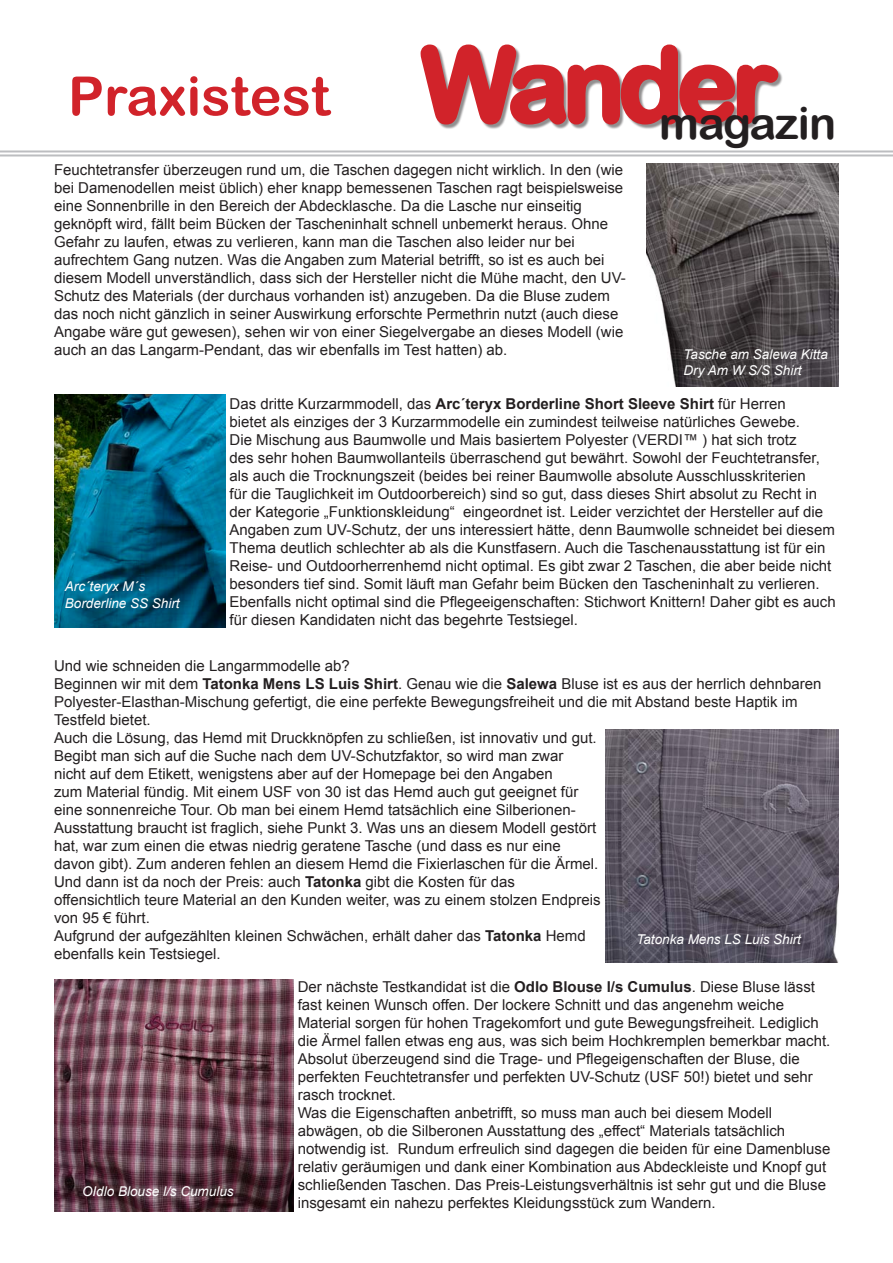
<style>
.page{position:relative;width:893px;height:1263px;background:#fff}
.page>*{position:absolute;margin:0;border:0;box-sizing:border-box;transform-origin:0 0}
.t1{font:54px "Arial Rounded MT Bold";color:#d1232a}
.t2{font:45px "Arial Rounded MT Bold";letter-spacing:-.02em;color:#231f20}
.t3{font:15px/18px "Arial";color:#231f20}
.t4{font:italic 13.5px/16.2px "Arial";color:#fff}
.s1{font-size:102px}
.s2{font-weight:700}
</style>
<div class="page">
<hr style="left:0;top:150px;width:893px;height:2px;background:#bcbdc0">
<hr style="left:0;top:154px;width:893px;height:2px;background:#bcbdc0">
<svg style="left:420px;top:44px;width:362px;height:84px"></svg>
<img style="left:646px;top:164px;width:193px;height:223px">
<img style="left:54px;top:394px;width:171px;height:233px">
<img style="left:605px;top:729px;width:234px;height:233px">
<img style="left:54px;top:979px;width:239px;height:233px">
<h1 class="t1" style="left:68px;top:64px;width:710px">Praxistest <span class="s1">Wander</span></h1>
<h2 class="t2" style="left:659px;top:96px;width:179px">magazin</h2>
<p class="t3" style="left:54px;top:161px;width:573px">Feuchtetransfer überzeugen rund um, die Taschen dagegen nicht wirklich. In den (wie bei Damenodellen meist üblich) eher knapp bemessenen Taschen ragt beispielsweise eine Sonnenbrille in den Bereich der Abdecklasche. Da die Lasche nur einseitig geknöpft wird, fällt beim Bücken der Tascheninhalt schnell unbemerkt heraus. Ohne Gefahr zu laufen, etwas zu verlieren, kann man die Taschen also leider nur bei aufrechtem Gang nutzen. Was die Angaben zum Material betrifft, so ist es auch bei diesem Modell unverständlich, dass sich der Hersteller nicht die Mühe macht, den UV-Schutz des Materials (der durchaus vorhanden ist) anzugeben. Da die Bluse zudem das noch nicht gänzlich in seiner Auswirkung erforschte Permethrin nutzt (auch diese Angabe wäre gut gewesen), sehen wir von einer Siegelvergabe an dieses Modell (wie auch an das Langarm-Pendant, das wir ebenfalls im Test hatten) ab.</p>
<p class="t3" style="left:230px;top:395px;width:608px">Das dritte Kurzarmmodell, das <span class="s2">Arc´teryx Borderline Short Sleeve Shirt</span> für Herren<br>bietet als einziges der 3 Kurzarmmodelle ein zumindest teilweise natürliches Gewebe.<br>Die Mischung aus Baumwolle und Mais basiertem Polyester (VERDI™ ) hat sich trotz<br>des sehr hohen Baumwollanteils überraschend gut bewährt. Sowohl der Feuchtetransfer, als auch die Trocknungszeit (beides bei reiner Baumwolle absolute Ausschlusskriterien<br>für die Tauglichkeit im Outdoorbereich) sind so gut, dass dieses Shirt absolut zu Recht in der Kategorie „Funktionskleidung“ eingeordnet ist. Leider verzichtet der Hersteller auf die Angaben zum UV-Schutz, der uns interessiert hätte, denn Baumwolle schneidet bei diesem Thema deutlich schlechter ab als die Kunstfasern. Auch die Taschenausstattung ist für ein Reise- und Outdoorherrenhemd nicht optimal. Es gibt zwar 2 Taschen, die aber beide nicht besonders tief sind. Somit läuft man Gefahr beim Bücken den Tascheninhalt zu verlieren.<br>Ebenfalls nicht optimal sind die Pflegeeigenschaften: Stichwort Knittern! Daher gibt es auch für diesen Kandidaten nicht das begehrte Testsiegel.</p>
<p class="t3" style="left:54px;top:657px;width:297px">Und wie schneiden die Langarmmodelle ab?</p>
<p class="t3" style="left:54px;top:675px;width:769px">Beginnen wir mit dem <span class="s2">Tatonka Mens LS Luis Shirt</span>. Genau wie die <span class="s2">Salewa</span> Bluse ist es aus der herrlich dehnbaren<br>Polyester-Elasthan-Mischung gefertigt, die eine perfekte Bewegungsfreiheit und die mit Abstand beste Haptik im<br>Testfeld bietet.</p>
<p class="t3" style="left:54px;top:729px;width:544px">Auch die Lösung, das Hemd mit Druckknöpfen zu schließen, ist innovativ und gut.</p>
<p class="t3" style="left:54px;top:747px;width:546px">Begibt man sich auf die Suche nach dem UV-Schutzfaktor, so wird man zwar nicht auf dem Etikett, wenigstens aber auf der Homepage bei den Angaben<br>zum Material fündig. Mit einem USF von 30 ist das Hemd auch gut geeignet für eine sonnenreiche Tour. Ob man bei einem Hemd tatsächlich eine Silberionen-Ausstattung braucht ist fraglich, siehe Punkt 3. Was uns an diesem Modell gestört hat, war zum einen die etwas niedrig geratene Tasche (und dass es nur eine davon gibt). Zum anderen fehlen an diesem Hemd die Fixierlaschen für die Ärmel.</p>
<p class="t3" style="left:54px;top:873px;width:548px">Und dann ist da noch der Preis: auch <span class="s2">Tatonka</span> gibt die Kosten für das offensichtlich teure Material an den Kunden weiter, was zu einem stolzen Endpreis von 95 € führt.</p>
<p class="t3" style="left:54px;top:927px;width:533px">Aufgrund der aufgezählten kleinen Schwächen, erhält daher das <span class="s2">Tatonka</span> Hemd ebenfalls kein Testsiegel.</p>
<p class="t3" style="left:298px;top:978px;width:534px">Der nächste Testkandidat ist die <span class="s2">Odlo Blouse l/s Cumulus</span>. Diese Bluse lässt fast keinen Wunsch offen. Der lockere Schnitt und das angenehm weiche Material sorgen für hohen Tragekomfort und gute Bewegungsfreiheit. Lediglich die Ärmel fallen etwas eng aus, was sich beim Hochkremplen bemerkbar macht.</p>
<p class="t3" style="left:298px;top:1050px;width:517px">Absolut überzeugend sind die Trage- und Pflegeigenschaften der Bluse, die perfekten Feuchtetransfer und perfekten UV-Schutz (USF 50!) bietet und sehr rasch trocknet.</p>
<p class="t3" style="left:298px;top:1104px;width:534px">Was die Eigenschaften anbetrifft, so muss man auch bei diesem Modell abwägen, ob die Silberonen Ausstattung des „effect“ Materials tatsächlich notwendig ist. Rundum erfreulich sind dagegen die beiden für eine Damenbluse relativ geräumigen und dank einer Kombination aus Abdeckleiste und Knopf gut schließenden Taschen. Das Preis-Leistungsverhältnis ist sehr gut und die Bluse insgesamt ein nahezu perfektes Kleidungsstück zum Wandern.</p>
<p class="t4" style="left:684px;top:346px;width:146px">Tasche am Salewa Kitta<br>Dry Am W S/S Shirt</p>
<p class="t4" style="left:65px;top:579px;width:82px">Arc´teryx M´s</p>
<p class="t4" style="left:65px;top:595px;width:116px">Borderline SS Shirt</p>
<p class="t4" style="left:636px;top:932px;width:166px">Tatonka Mens LS Luis Shirt</p>
<p class="t4" style="left:82px;top:1183px;width:153px">OIdlo Blouse l/s Cumulus</p>
</div>
